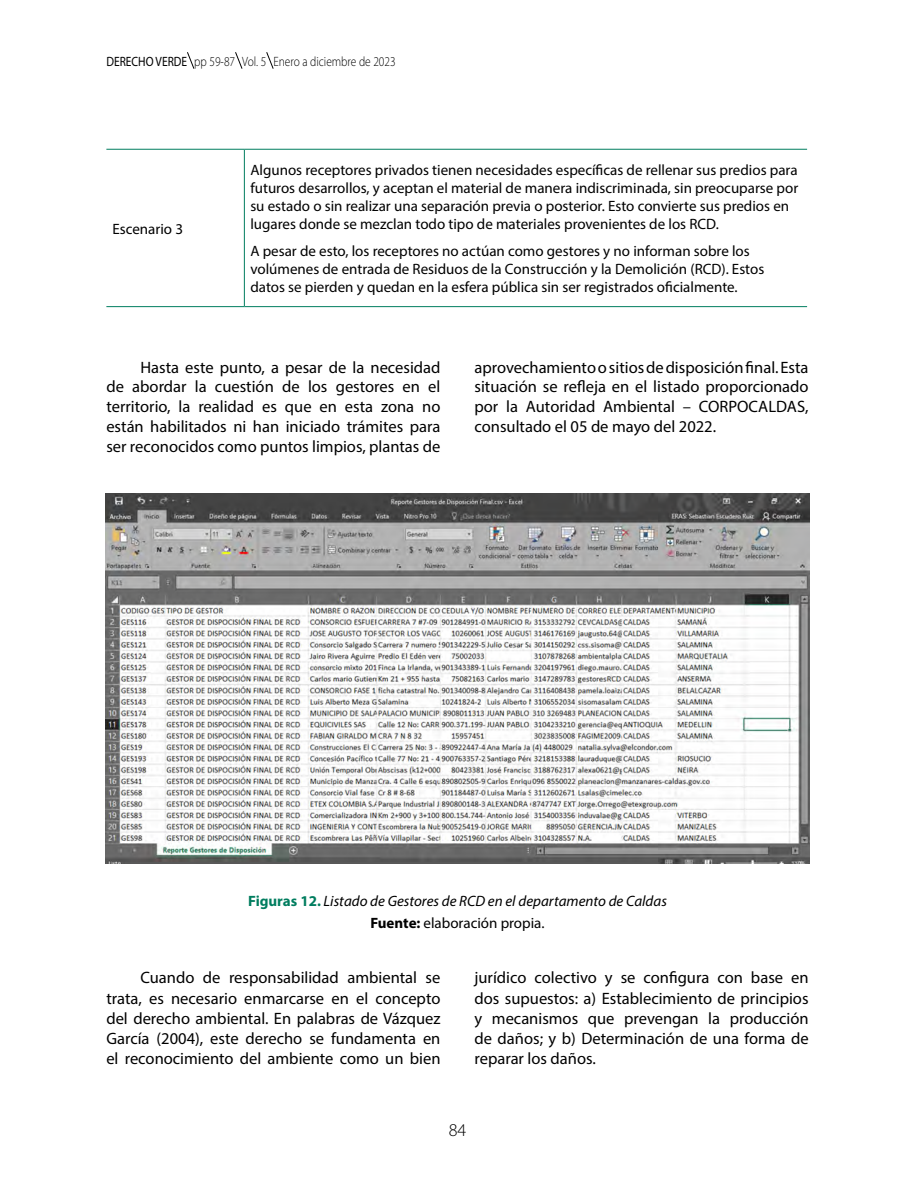
<style>
.page{position:relative;width:915px;height:1191px;background:#fff}
.page>*{position:absolute;margin:0;border:0;box-sizing:border-box;transform-origin:0 0}
.t1{font:300 18px "Myriad Pro";color:#000}
.t2{font:16.5px/20.2px "Myriad Pro";color:#000;text-align:justify}
.t3{font:15px/18px "Myriad Pro";color:#000}
.t4{font:italic 15px/22.2px "Myriad Pro";color:#000;text-align:center}
.t5{font:300 13.5px "Myriad Pro";color:#000;scale:.85 1}
.s1{font-weight:400}
.s2{font-weight:700;font-style:normal;color:#007d5f}
.s3{font-weight:700;font-style:normal}
.s4{font-style:normal}
</style>
<div class="page">
<svg style="left:187px;top:52px;width:8px;height:17px"></svg>
<svg style="left:235px;top:52px;width:8px;height:17px"></svg>
<svg style="left:266px;top:52px;width:8px;height:17px"></svg>
<hr style="left:106px;top:149px;width:138px;height:1px;background:#007d5f">
<hr style="left:244px;top:149px;width:562px;height:1px;background:#007d5f">
<hr style="left:244px;top:150px;width:1px;height:156px;background:#007d5f">
<hr style="left:106px;top:306px;width:138px;height:1px;background:#007d5f">
<hr style="left:244px;top:306px;width:562px;height:1px;background:#007d5f">
<img style="left:106px;top:493px;width:703px;height:370px">
<p class="t5" style="left:106px;top:54px;width:342px"><span class="s1">DERECHO VERDE</span> pp 59-87 Vol. 5 Enero a diciembre de 2023</p>
<p class="t3" style="left:112px;top:219px;width:72px">Escenario 3</p>
<p class="t3" style="left:250px;top:161px;width:549px">Algunos receptores privados tienen necesidades específicas de rellenar sus predios para futuros desarrollos, y aceptan el material de manera indiscriminada, sin preocuparse por su estado o sin realizar una separación previa o posterior. Esto convierte sus predios en lugares donde se mezclan todo tipo de materiales provenientes de los RCD.</p>
<p class="t3" style="left:250px;top:241px;width:515px">A pesar de esto, los receptores no actúan como gestores y no informan sobre los volúmenes de entrada de Residuos de la Construcción y la Demolición (RCD). Estos datos se pierden y quedan en la esfera pública sin ser registrados oficialmente.</p>
<p class="t2" style="left:106px;top:357px;width:335px;line-height:19.8px;text-indent:34px">Hasta este punto, a pesar de la necesidad de abordar la cuestión de los gestores en el territorio, la realidad es que en esta zona no están habilitados ni han iniciado trámites para ser reconocidos como puntos limpios, plantas de</p>
<p class="t2" style="left:474px;top:357px;width:335px;line-height:19.8px">aprovechamiento o sitios de disposición final. Esta situación se refleja en el listado proporcionado por la Autoridad Ambiental – CORPOCALDAS, consultado el 05 de mayo del 2022.</p>
<p class="t4" style="left:248px;top:889px;width:420px"><span class="s2">Figuras 12.</span> Listado de Gestores de RCD en el departamento de Caldas<br><span class="s3">Fuente:</span> <span class="s4">elaboración propia.</span></p>
<p class="t2" style="left:106px;top:967px;width:335px;text-indent:34px">Cuando de responsabilidad ambiental se trata, es necesario enmarcarse en el concepto del derecho ambiental. En palabras de Vázquez García (2004), este derecho se fundamenta en el reconocimiento del ambiente como un bien</p>
<p class="t2" style="left:474px;top:967px;width:335px">jurídico colectivo y se configura con base en dos supuestos: a) Establecimiento de principios y mecanismos que prevengan la producción de daños; y b) Determinación de una forma de reparar los daños.</p>
<p class="t1" style="left:448px;top:1119px;width:19px">84</p>
</div>
